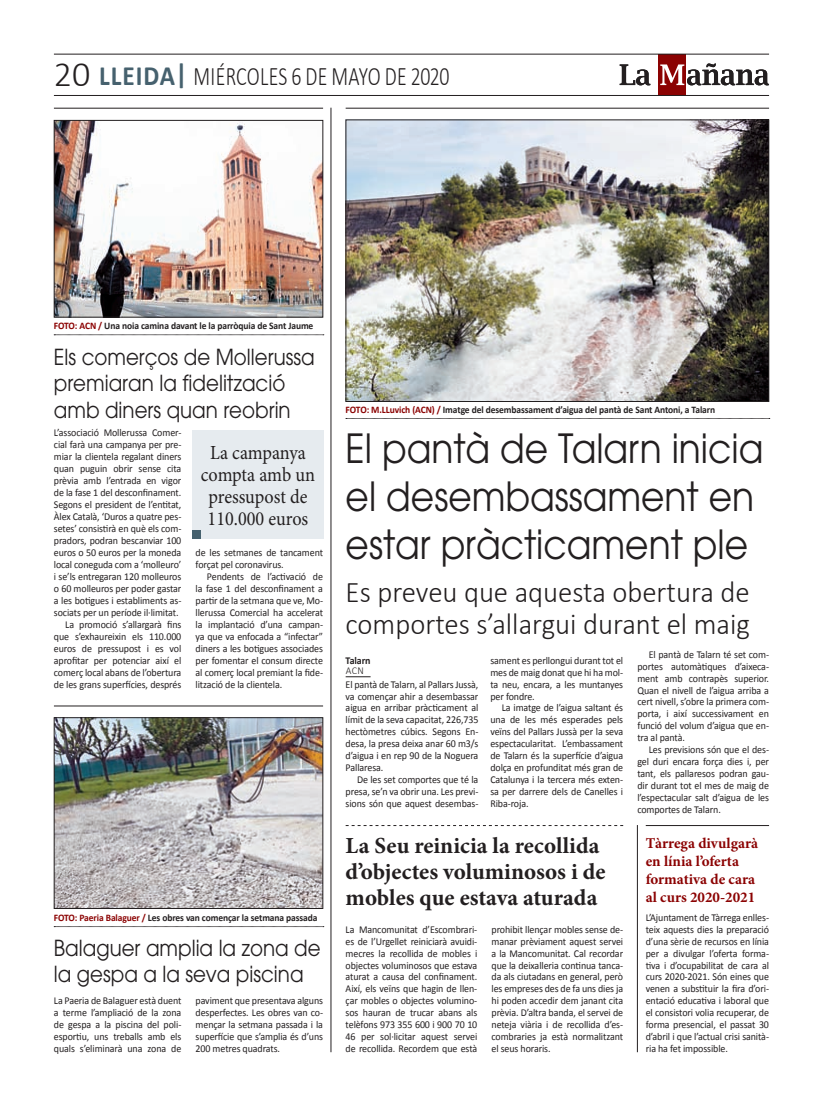
<style>
.page{position:relative;width:823px;height:1106px;background:#fff}
.page>*{position:absolute;margin:0;border:0;box-sizing:border-box;transform-origin:0 0}
.t1{font:40px/48px "Avant Garde";color:#231f20;scale:.9 1}
.t2{font:300 30px/32px "Calibri";color:#231f20;scale:.96 1}
.t3{font:300 26.8px "Calibri";letter-spacing:.01em;color:#231f20;scale:.74 1}
.t4{font:700 23px/26px "Minion Pro";color:#231f20}
.t5{font:22px/26.4px "Avant Garde";color:#231f20;scale:.9 1}
.t6{font:20px/22px "Minion Pro";color:#231f20;text-align:center;scale:.91 1}
.t7{font:700 15px/18px "Minion Pro";color:#8b0202}
.t8{font:10.5px/12px "Calibri";letter-spacing:-.01em;color:#231f20;text-align:justify;scale:.95 1}
.t9{font:700 10.5px/10px "Calibri";letter-spacing:-.01em;color:#231f20;scale:.95 1}
.t10{font:700 10px "Calibri";letter-spacing:-.01em;color:#231f20;scale:.95 1}
.s1{font-size:36px}
.s2{font-weight:700;font-size:28px;color:#46616e}
.s3{color:#8b0202}
.s4{font-weight:300}
</style>
<div class="page">
<svg style="left:345px;top:825px;width:277px;height:1px"></svg>
<hr style="left:330px;top:108px;width:1px;height:944px;background:#231f20">
<hr style="left:345px;top:108px;width:423px;height:1px;background:#231f20">
<svg style="left:345px;top:676px;width:25px;height:1px"></svg>
<svg style="left:346px;top:418px;width:423px;height:1px"></svg>
<img style="left:347px;top:122px;width:419px;height:278px">
<div style="left:345px;top:120px;width:423px;height:282px;border:1px solid #231f20"></div>
<div style="left:658px;top:54px;width:27px;height:41px;background:#8b0202"></div>
<svg style="left:660px;top:63px;width:108px;height:22px"></svg>
<svg style="left:619px;top:64px;width:31px;height:21px"></svg>
<hr style="left:54px;top:54px;width:714px;height:1px;background:#231f20">
<hr style="left:54px;top:95px;width:714px;height:1px;background:#231f20">
<hr style="left:645px;top:825px;width:123px;height:1px;background:#231f20">
<hr style="left:54px;top:108px;width:269px;height:1px;background:#231f20">
<svg style="left:54px;top:334px;width:269px;height:1px"></svg>
<img style="left:56px;top:122px;width:265px;height:193px">
<div style="left:54px;top:120px;width:269px;height:197px;border:1px solid #231f20"></div>
<div style="left:192px;top:430px;width:131px;height:109px;background:#e6ebef"></div>
<div style="left:192px;top:530px;width:8px;height:9px;background:#46616e"></div>
<hr style="left:54px;top:705px;width:269px;height:1px;background:#231f20">
<svg style="left:54px;top:926px;width:269px;height:1px"></svg>
<img style="left:56px;top:719px;width:265px;height:187px">
<div style="left:54px;top:717px;width:269px;height:191px;border:1px solid #231f20"></div>
<hr style="left:636px;top:825px;width:1px;height:227px;background:#231f20">
<p class="t3" style="left:54px;top:60px;width:536px"><span class="s1">20</span> <span class="s2">LLEIDA|</span> MIÉRCOLES 6 DE MAYO DE 2020</p>
<p class="t10" style="left:54px;top:319px;width:274px"><span class="s3">FOTO: ACN /</span> Una noia camina davant le la parròquia de Sant Jaume</p>
<p class="t5" style="left:54px;top:343px;width:291px">Els comerços de Mollerussa premiaran la fidelització amb diners quan reobrin</p>
<p class="t8" style="left:54px;top:427px;width:136px;text-align:right">L’associació Mollerussa Comer&shy;cial farà una campanya per pre&shy;miar la clientela regalant diners quan puguin obrir sense cita prèvia amb l’entrada en vigor de la fase 1 del desconfinament.<br>Segons el president de l’entitat,<br>Àlex Català, ‘Duros a quatre pes&shy;setes’ consistirà en què els com&shy;pradors, podran bescanviar 100 euros o 50 euros per la moneda local coneguda com a ‘molleuro’ i se’ls entregaran 120 molleuros o 60 molleuros per poder gastar a les botigues i establiments as&shy;sociats per un període il·limitat.<br>La promoció s’allargarà fins que s’exhaureixin els 110.000 euros de pressupost i es vol aprofitar per potenciar així el comerç local abans de l’obertura de les grans superfícies, després</p>
<p class="t6" style="left:201px;top:442px;width:127px">La campanya compta amb un pressupost de<br>110.000 euros</p>
<p class="t8" style="left:195px;top:546px;width:136px">de les setmanes de tancament</p>
<p class="t8" style="left:195px;top:558px;width:94px">forçat pel coronavirus.</p>
<p class="t8" style="left:207px;top:570px;width:124px">Pendents de l’activació de</p>
<p class="t8" style="left:195px;top:582px;width:136px">la fase 1 del desconfinament a</p>
<p class="t8" style="left:195px;top:594px;width:136px">partir de la setmana que ve, Mo-</p>
<p class="t8" style="left:195px;top:606px;width:136px">llerussa Comercial ha accelerat</p>
<p class="t8" style="left:195px;top:618px;width:136px">la implantació d’una campan-</p>
<p class="t8" style="left:195px;top:630px;width:136px">ya que va enfocada a “infectar”</p>
<p class="t8" style="left:195px;top:642px;width:136px">diners a les botigues associades</p>
<p class="t8" style="left:195px;top:654px;width:136px">per fomentar el consum directe</p>
<p class="t8" style="left:195px;top:666px;width:136px">al comerç local premiant la fide-</p>
<p class="t8" style="left:195px;top:678px;width:93px">lització de la clientela.</p>
<p class="t10" style="left:54px;top:911px;width:279px"><span class="s3">FOTO: Paeria Balaguer /</span> Les obres van començar la setmana passada</p>
<p class="t5" style="left:54px;top:934px;width:298px">Balaguer amplia la zona de la gespa a la seva piscina</p>
<p class="t8" style="left:54px;top:995px;width:136px">La Paeria de Balaguer està duent a terme l’ampliació de la zona de gespa a la piscina del poli&shy;esportiu, uns treballs amb els quals s’eliminarà una zona de</p>
<p class="t8" style="left:195px;top:994px;width:136px">paviment que presentava alguns desperfectes. Les obres van co&shy;mençar la setmana passada i la superfície que s’amplia és d’uns 200 metres quadrats.</p>
<p class="t10" style="left:345px;top:403px;width:390px"><span class="s3">FOTO: M.LLuvich (ACN) /</span> Imatge del desembassament d’aigua del pantà de Sant Antoni, a Talarn</p>
<p class="t1" style="left:345px;top:424px;width:465px">El pantà de Talarn inicia el desembassament en estar pràcticament ple</p>
<p class="t2" style="left:345px;top:575px;width:422px">Es preveu que aquesta obertura de comportes s’allargui durant el maig</p>
<p class="t9" style="left:345px;top:655px;width:28px">Talarn<br><span class="s4">ACN</span></p>
<p class="t8" style="left:345px;top:678px;width:141px">El pantà de Talarn, al Pallars Jussà,</p>
<p class="t8" style="left:345px;top:690px;width:141px">va començar ahir a desembassar</p>
<p class="t8" style="left:345px;top:702px;width:141px">aigua en arribar pràcticament al</p>
<p class="t8" style="left:345px;top:714px;width:141px">límit de la seva capacitat, 226,735</p>
<p class="t8" style="left:345px;top:726px;width:141px">hectòmetres cúbics. Segons En-</p>
<p class="t8" style="left:345px;top:738px;width:141px">desa, la presa deixa anar 60 m3/s</p>
<p class="t8" style="left:345px;top:750px;width:141px">d’aigua i en rep 90 de la Noguera</p>
<p class="t8" style="left:345px;top:761px;width:41px">Pallaresa.</p>
<p class="t8" style="left:357px;top:773px;width:129px">De les set comportes que té la</p>
<p class="t8" style="left:345px;top:785px;width:141px">presa, se’n va obrir una. Les previ-</p>
<p class="t8" style="left:345px;top:797px;width:141px">sions són que aquest desembas-</p>
<p class="t8" style="left:648px;top:648px;width:128px">El pantà de Talarn té set com-</p>
<p class="t8" style="left:637px;top:660px;width:140px">portes automàtiques d’aixeca-</p>
<p class="t8" style="left:637px;top:672px;width:140px">ment amb contrapès superior.</p>
<p class="t8" style="left:637px;top:684px;width:140px">Quan el nivell de l’aigua arriba a</p>
<p class="t8" style="left:637px;top:696px;width:140px">cert nivell, s’obre la primera com-</p>
<p class="t8" style="left:637px;top:708px;width:140px">porta, i així successivament en</p>
<p class="t8" style="left:637px;top:720px;width:140px">funció del volum d’aigua que en-</p>
<p class="t8" style="left:637px;top:732px;width:51px">tra al pantà.</p>
<p class="t8" style="left:648px;top:744px;width:128px">Les previsions són que el des-</p>
<p class="t8" style="left:637px;top:755px;width:140px">gel duri encara força dies i, per</p>
<p class="t8" style="left:637px;top:767px;width:140px">tant, els pallaresos podran gau-</p>
<p class="t8" style="left:637px;top:779px;width:140px">dir durant tot el mes de maig de</p>
<p class="t8" style="left:637px;top:791px;width:140px">l’espectacular salt d’aigua de les</p>
<p class="t8" style="left:637px;top:803px;width:89px">comportes de Talarn.</p>
<p class="t7" style="left:645px;top:834px;width:114px">Tàrrega divulgarà en línia l’oferta formativa de cara al curs 2020-2021</p>
<p class="t8" style="left:645px;top:911px;width:131px">L’Ajuntament de Tàrrega enlles&shy;teix aquests dies la preparació d’una sèrie de recursos en línia per a divulgar l’oferta forma&shy;tiva i d’ocupabilitat de cara al curs 2020-2021. Són eines que venen a substituir la fira d’ori&shy;entació educativa i laboral que el consistori volia recuperar, de forma presencial, el passat 30 d’abril i que l’actual crisi sanità&shy;ria ha fet impossible.</p>
<p class="t8" style="left:490px;top:654px;width:141px">sament es perllongui durant tot el</p>
<p class="t8" style="left:490px;top:666px;width:141px">mes de maig donat que hi ha mol-</p>
<p class="t8" style="left:490px;top:678px;width:141px">ta neu, encara, a les muntanyes</p>
<p class="t8" style="left:490px;top:690px;width:48px">per fondre.</p>
<p class="t8" style="left:501px;top:702px;width:129px">La imatge de l’aigua saltant és</p>
<p class="t8" style="left:490px;top:714px;width:141px">una de les més esperades pels</p>
<p class="t8" style="left:490px;top:726px;width:141px">veïns del Pallars Jussà per la seva</p>
<p class="t8" style="left:490px;top:738px;width:141px">espectacularitat. L’embassament</p>
<p class="t8" style="left:490px;top:749px;width:141px">de Talarn és la superfície d’aigua</p>
<p class="t8" style="left:490px;top:761px;width:141px">dolça en profunditat més gran de</p>
<p class="t8" style="left:490px;top:773px;width:141px">Catalunya i la tercera més exten-</p>
<p class="t8" style="left:490px;top:785px;width:141px">sa per darrere dels de Canelles i</p>
<p class="t8" style="left:490px;top:797px;width:42px">Riba-roja.</p>
<p class="t4" style="left:345px;top:832px;width:261px">La Seu reinicia la recollida d’objectes voluminosos i de mobles que estava aturada</p>
<p class="t8" style="left:345px;top:923px;width:140px">La Mancomunitat d’Escombrari&shy;es de l’Urgellet reiniciarà avuidi&shy;mecres la recollida de mobles i objectes voluminosos que estava aturat a causa del confinament.<br>Així, els veïns que hagin de llen&shy;çar mobles o objectes volumino&shy;sos hauran de trucar abans als telèfons 973 355 600 i 900 70 10<br>46 per sol·licitar aquest servei de recollida. Recordem que està</p>
<p class="t8" style="left:491px;top:923px;width:140px">prohibit llençar mobles sense de&shy;manar prèviament aquest servei a la Mancomunitat. Cal recordar que la deixalleria continua tanca&shy;da als ciutadans en general, però les empreses des de fa uns dies ja hi poden accedir dem janant cita prèvia. D’altra banda, el servei de neteja viària i de recollida d’es&shy;combraries ja està normalitzant el seus horaris.</p>
</div>
